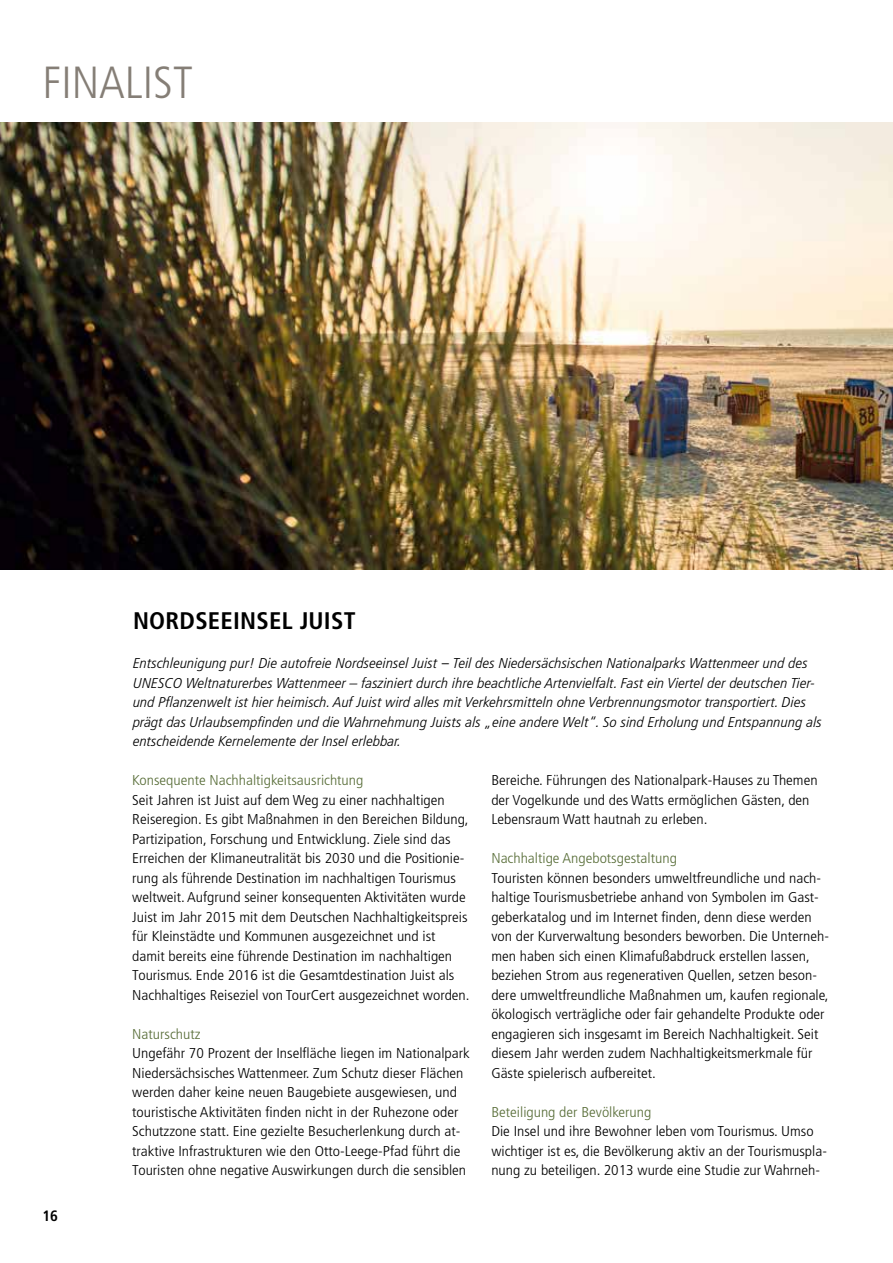
<style>
.page{position:relative;width:893px;height:1263px;background:#fff}
.page>*{position:absolute;margin:0;border:0;box-sizing:border-box;transform-origin:0 0}
.t1{font:300 condensed 45px "Frutiger LT Pro";color:#857e76}
.t2{font:700 condensed 24px "Frutiger LT Pro";letter-spacing:.01em;color:#000}
.t3{font:700 condensed 15px "Frutiger LT Pro";color:#000}
.t4{font:300 condensed 14.25px/19.5px "Frutiger LT Pro";color:#000;scale:1.1 1}
.t5{font:italic 300 condensed 14.25px/19.5px "Frutiger LT Pro";color:#000;scale:1.1 1}
.t6{font:300 condensed 14.25px "Frutiger LT Pro";color:#596e39;scale:1.1 1}
.s1{font-family:"The Sans LP4 Se Lig";font-weight:400;font-style:normal;font-stretch:normal}
</style>
<div class="page">
<img style="left:0;top:122px;width:893px;height:448px">
<h1 class="t1" style="left:43px;top:56px;width:152px">FINALIST</h1>
<h2 class="t2" style="left:133px;top:607px;width:224px">NORDSEEINSEL JUIST</h2>
<p class="t5" style="left:133px;top:654px;width:628px">Entschleunigung pur! Die autofreie Nordseeinsel Juist <span class="s1">‒</span> Teil des Niedersächsischen Nationalparks Wattenmeer und des UNESCO Weltnaturerbes Wattenmeer – fasziniert durch ihre beachtliche Artenvielfalt. Fast ein Viertel der deutschen Tier&shy;und Pfanzenwelt ist hier heimisch. Auf Juist wird alles mit Verkehrsmitteln ohne Verbrennungsmotor transportiert. Dies prägt das Urlaubsempfnden und die Wahrnehmung Juists als „eine andere Welt“. So sind Erholung und Entspannung als entscheidende Kernelemente der Insel erlebbar.</p>
<p class="t6" style="left:132px;top:772px;width:212px">Konsequente Nachhaltigkeitsausrichtung</p>
<p class="t4" style="left:491px;top:771px;width:298px">Bereiche. Führungen des Nationalpark-Hauses zu Themen</p>
<p class="t4" style="left:132px;top:790px;width:286px">Seit Jahren ist Juist auf dem Weg zu einer nachhaltigen</p>
<p class="t4" style="left:491px;top:790px;width:291px">der Vogelkunde und des Watts ermöglichen Gästen, den</p>
<p class="t4" style="left:132px;top:810px;width:307px">Reiseregion. Es gibt Maßnahmen in den Bereichen Bildung,</p>
<p class="t4" style="left:491px;top:810px;width:198px">Lebensraum Watt hautnah zu erleben.</p>
<p class="t4" style="left:132px;top:829px;width:303px">Partizipation, Forschung und Entwicklung. Ziele sind das<br>Erreichen der Klimaneutralität bis 2030 und die Positionie-</p>
<p class="t6" style="left:491px;top:850px;width:170px">Nachhaltige Angebotsgestaltung</p>
<p class="t4" style="left:132px;top:868px;width:296px">rung als führende Destination im nachhaltigen Tourismus</p>
<p class="t4" style="left:491px;top:868px;width:301px">Touristen können besonders umweltfreundliche und nach-</p>
<p class="t4" style="left:132px;top:888px;width:305px">weltweit. Aufgrund seiner konsequenten Aktivitäten wurde</p>
<p class="t4" style="left:491px;top:888px;width:299px">haltige Tourismusbetriebe anhand von Symbolen im Gast-</p>
<p class="t4" style="left:132px;top:907px;width:306px">Juist im Jahr 2015 mit dem Deutschen Nachhaltigkeitspreis</p>
<p class="t4" style="left:491px;top:907px;width:293px">geberkatalog und im Internet fnden, denn diese werden</p>
<p class="t4" style="left:132px;top:927px;width:277px">für Kleinstädte und Kommunen ausgezeichnet und ist</p>
<p class="t4" style="left:491px;top:927px;width:308px">von der Kurverwaltung besonders beworben. Die Unterneh-</p>
<p class="t4" style="left:132px;top:946px;width:292px">damit bereits eine führende Destination im nachhaltigen</p>
<p class="t4" style="left:491px;top:946px;width:291px">men haben sich einen Klimafußabdruck erstellen lassen,</p>
<p class="t4" style="left:132px;top:966px;width:294px">Tourismus. Ende 2016 ist die Gesamtdestination Juist als</p>
<p class="t4" style="left:491px;top:966px;width:298px">beziehen Strom aus regenerativen Quellen, setzen beson-</p>
<p class="t4" style="left:132px;top:985px;width:308px">Nachhaltiges Reiseziel von TourCert ausgezeichnet worden.</p>
<p class="t4" style="left:491px;top:985px;width:308px">dere umweltfreundliche Maßnahmen um, kaufen regionale, ökologisch verträgliche oder fair gehandelte Produkte oder</p>
<p class="t6" style="left:132px;top:1026px;width:64px">Naturschutz</p>
<p class="t4" style="left:491px;top:1024px;width:299px">engagieren sich insgesamt im Bereich Nachhaltigkeit. Seit</p>
<p class="t4" style="left:132px;top:1044px;width:308px">Ungefähr 70 Prozent der Inselfäche liegen im Nationalpark</p>
<p class="t4" style="left:491px;top:1044px;width:293px">diesem Jahr werden zudem Nachhaltigkeitsmerkmale für</p>
<p class="t4" style="left:132px;top:1063px;width:303px">Niedersächsisches Wattenmeer. Zum Schutz dieser Flächen</p>
<p class="t4" style="left:491px;top:1063px;width:151px">Gäste spielerisch aufbereitet.</p>
<p class="t4" style="left:132px;top:1083px;width:298px">werden daher keine neuen Baugebiete ausgewiesen, und touristische Aktivitäten fnden nicht in der Ruhezone oder</p>
<p class="t6" style="left:491px;top:1104px;width:147px">Beteiligung der Bevölkerung</p>
<p class="t3" style="left:43px;top:1207px;width:17px">16</p>
<p class="t4" style="left:132px;top:1122px;width:300px">Schutzzone statt. Eine gezielte Besucherlenkung durch at-</p>
<p class="t4" style="left:491px;top:1122px;width:294px">Die Insel und ihre Bewohner leben vom Tourismus. Umso</p>
<p class="t4" style="left:132px;top:1141px;width:300px">traktive Infrastrukturen wie den Otto-Leege-Pfad führt die</p>
<p class="t4" style="left:491px;top:1141px;width:307px">wichtiger ist es, die Bevölkerung aktiv an der Tourismuspla-</p>
<p class="t4" style="left:132px;top:1161px;width:305px">Touristen ohne negative Auswirkungen durch die sensiblen</p>
<p class="t4" style="left:491px;top:1161px;width:300px">nung zu beteiligen. 2013 wurde eine Studie zur Wahrneh-</p>
</div>
